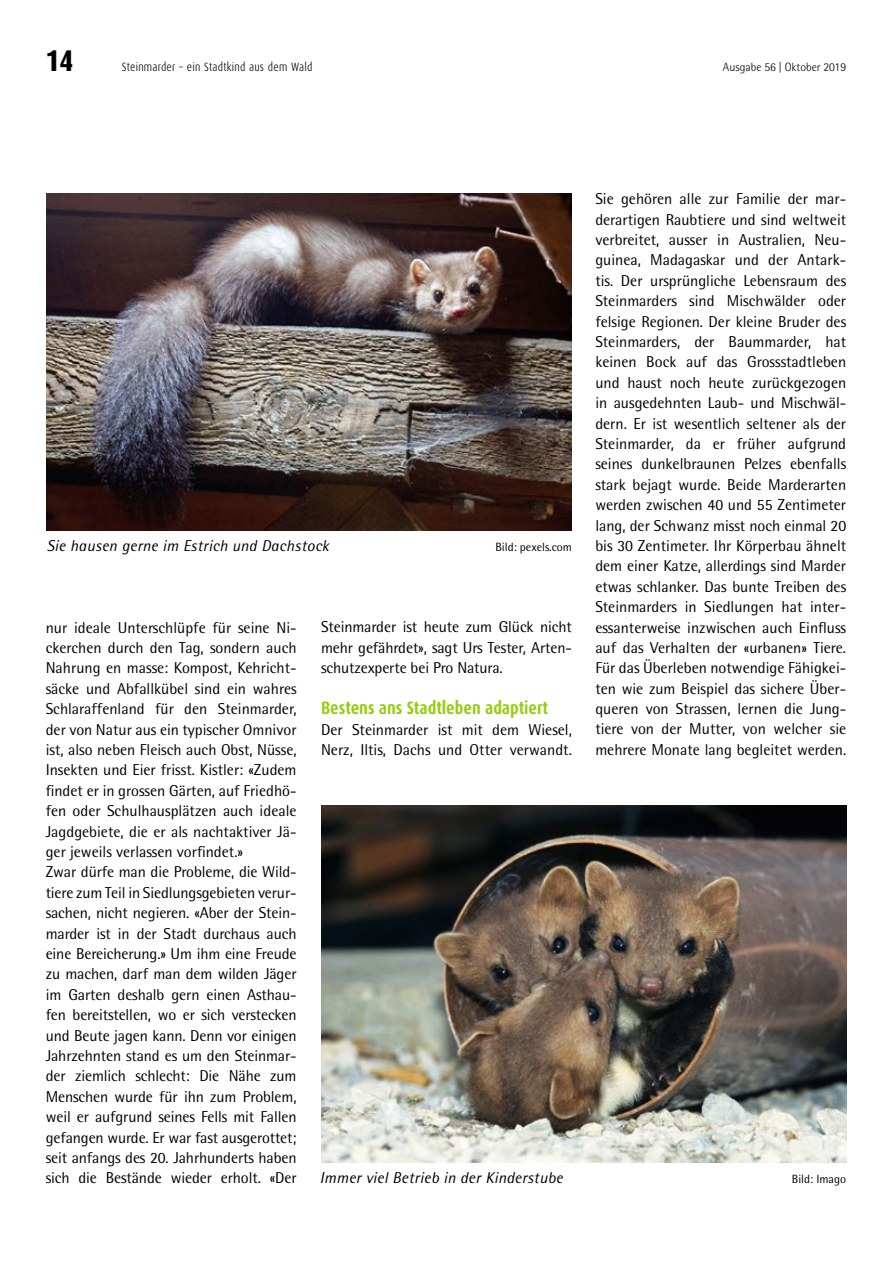
<style>
.page{position:relative;width:893px;height:1263px;background:#fff}
.page>*{position:absolute;margin:0;border:0;box-sizing:border-box;transform-origin:0 0}
.t1{font:800 30px "Dax Condensed";color:#000}
.t2{font:700 18px "Dax Condensed";color:#94ce0c}
.t3{font:15.75px/20.4px "Rotis Semi Sans";letter-spacing:-.01em;color:#000}
.t4{font:italic 15.75px "Rotis Semi Sans";letter-spacing:.015em;color:#000}
.t5{font:300 12px "Dax Condensed";letter-spacing:.02em;color:#000}
.t6{font:12px "Rotis Semi Sans";color:#000}
.t7{font:300 12px "Rotis Semi Sans";color:#000}
</style>
<div class="page">
<img style="left:322px;top:805px;width:524px;height:358px">
<img style="left:47px;top:193px;width:525px;height:337px">
<h1 class="t1" style="left:46px;top:44px;width:29px">14</h1>
<p class="t5" style="left:122px;top:60px;width:192px">Steinmarder – ein Stadtkind aus dem Wald</p>
<p class="t7" style="left:723px;top:60px;width:125px">Ausgabe 56 | Oktober 2019</p>
<p class="t3" style="left:595px;top:188px;width:252px;text-align:justify">Sie gehören alle zur Familie der mar&shy;derartigen Raubtiere und sind weltweit verbreitet, ausser in Australien, Neu&shy;guinea, Madagaskar und der Antark&shy;tis. Der ursprüngliche Lebensraum des Steinmarders sind Mischwälder oder felsige Regionen. Der kleine Bruder des Steinmarders, der Baummarder, hat keinen Bock auf das Grossstadtleben und haust noch heute zurückgezogen in ausgedehnten Laub- und Mischwäl&shy;dern. Er ist wesentlich seltener als der Steinmarder, da er früher aufgrund seines dunkelbraunen Pelzes ebenfalls stark bejagt wurde. Beide Marderarten werden zwischen 40 und 55 Zentimeter lang, der Schwanz misst noch einmal 20 bis 30 Zentimeter. Ihr Körperbau ähnelt dem einer Katze, allerdings sind Marder etwas schlanker. Das bunte Treiben des Steinmarders in Siedlungen hat inter&shy;essanterweise inzwischen auch Einfluss auf das Verhalten der «urbanen» Tiere.<br>Für das Überleben notwendige Fähigkei&shy;ten wie zum Beispiel das sichere Über&shy;queren von Strassen, lernen die Jung&shy;tiere von der Mutter, von welcher sie mehrere Monate lang begleitet werden.</p>
<p class="t4" style="left:47px;top:536px;width:284px">Sie hausen gerne im Estrich und Dachstock</p>
<p class="t6" style="left:495px;top:540px;width:78px">Bild: pexels.com</p>
<p class="t3" style="left:46px;top:617px;width:252px">nur ideale Unterschlüpfe für seine Ni&shy;ckerchen durch den Tag, sondern auch Nahrung en masse: Kompost, Kehricht&shy;säcke und Abfallkübel sind ein wahres Schlaraffenland für den Steinmarder, der von Natur aus ein typischer Omnivor ist, also neben Fleisch auch Obst, Nüsse, Insekten und Eier frisst. Kistler: «Zudem findet er in grossen Gärten, auf Friedhö&shy;fen oder Schulhausplätzen auch ideale Jagdgebiete, die er als nachtaktiver Jä&shy;ger jeweils verlassen vorfindet.»<br>Zwar dürfe man die Probleme, die Wild&shy;tiere zum Teil in Siedlungsgebieten verur&shy;sachen, nicht negieren. «Aber der Stein&shy;marder ist in der Stadt durchaus auch eine Bereicherung.» Um ihm eine Freude zu machen, darf man dem wilden Jäger im Garten deshalb gern einen Asthau&shy;fen bereitstellen, wo er sich verstecken und Beute jagen kann. Denn vor einigen Jahrzehnten stand es um den Steinmar&shy;der ziemlich schlecht: Die Nähe zum Menschen wurde für ihn zum Problem, weil er aufgrund seines Fells mit Fallen gefangen wurde. Er war fast ausgerottet; seit anfangs des 20. Jahrhunderts haben sich die Bestände wieder erholt. «Der</p>
<p class="t3" style="left:321px;top:617px;width:252px;text-align:justify">Steinmarder ist heute zum Glück nicht mehr gefährdet», sagt Urs Tester, Arten&shy;schutzexperte bei Pro Natura.</p>
<p class="t2" style="left:321px;top:698px;width:229px">Bestens ans Stadtleben adaptiert</p>
<p class="t3" style="left:321px;top:719px;width:252px">Der Steinmarder ist mit dem Wiesel,<br>Nerz, Iltis, Dachs und Otter verwandt.</p>
<p class="t4" style="left:320px;top:1168px;width:244px">Immer viel Betrieb in der Kinderstube</p>
<p class="t6" style="left:792px;top:1172px;width:56px">Bild: Imago</p>
</div>
